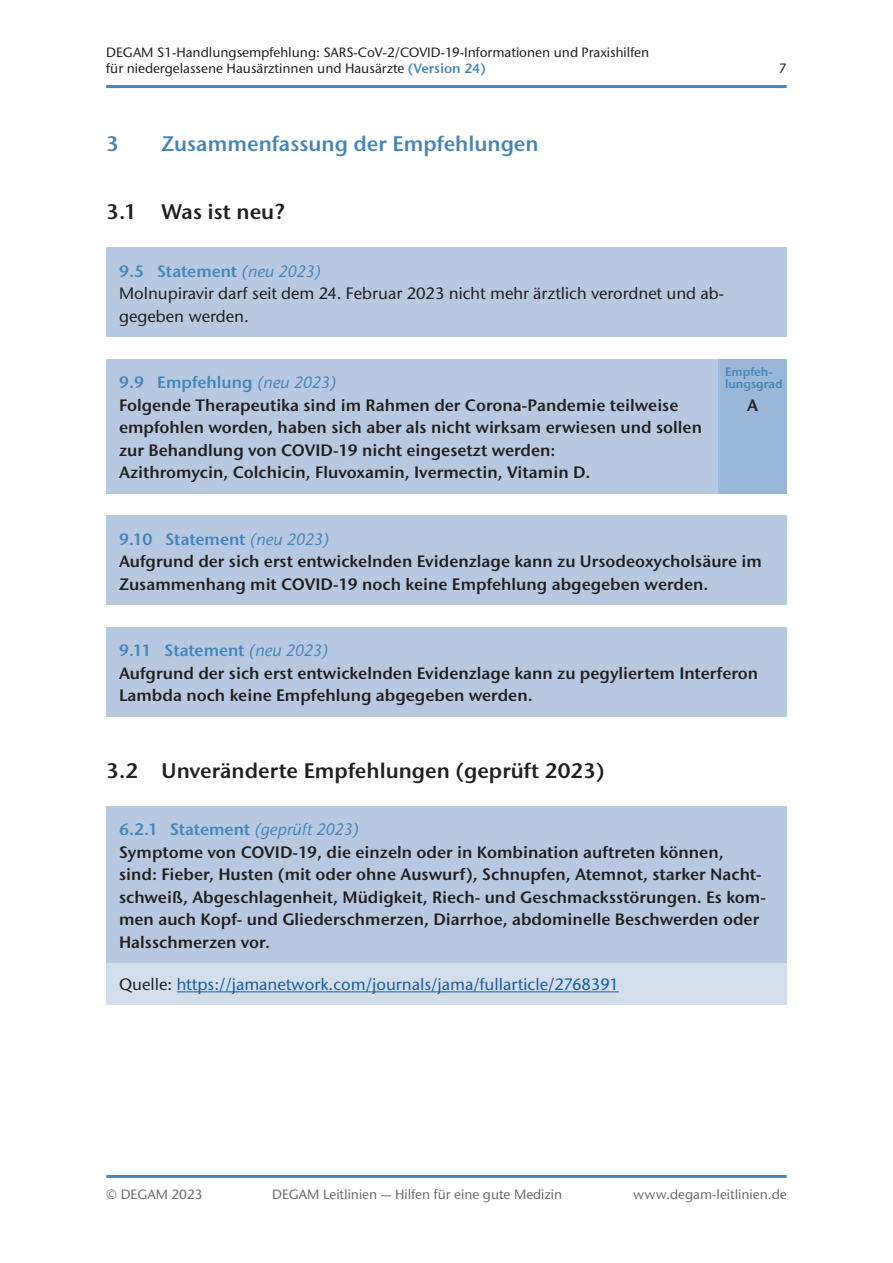
<style>
.page{position:relative;width:893px;height:1263px;background:#fff}
.page>*{position:absolute;margin:0;border:0;box-sizing:border-box;transform-origin:0 0}
.t1{font:600 21px "Stone Sans ITC Pro";color:#231f20}
.t2{font:600 21px "Stone Sans ITC Pro";color:#4785b8}
.t3{font:600 16.5px/22.5px "Stone Sans ITC Pro";color:#231f20}
.t4{font:500 16.5px/22.5px "Stone Sans ITC Std";color:#231f20}
.t5{font:500 16.5px "Stone Sans ITC Std";color:#175d9e}
.t6{font:600 16.5px "Stone Sans ITC Pro";letter-spacing:-.005em;color:#4785b8}
.t7{font:500 13.5px/16.2px "Stone Sans ITC Std";color:#231f20}
.t8{font:500 13.5px "Stone Sans ITC Std";color:#6c6d70}
.t9{font:600 12px/12px "Stone Sans ITC Pro";color:#4785b8}
.s1{font-family:"Stone Sans ITC Pro";font-weight:600;color:#4785b8}
.s2{font-family:"Stone Sans ITC Std";font-weight:500;font-style:italic}
.s3{color:#4785b8}
.s4{font-family:"Stone Sans ITC Std";font-weight:500;font-style:italic;color:#4785b8}
.s5{color:#231f20}
</style>
<div class="page">
<hr style="left:106px;top:85px;width:681px;height:3px;background:#4785b8">
<hr style="left:106px;top:1175px;width:681px;height:3px;background:#4785b8">
<div style="left:106px;top:247px;width:681px;height:89px;background:#b6c9e1"></div>
<div style="left:106px;top:359px;width:613px;height:134px;background:#b6c9e1"></div>
<div style="left:719px;top:359px;width:68px;height:134px;background:#9bb7d7"></div>
<div style="left:106px;top:516px;width:681px;height:89px;background:#b6c9e1"></div>
<div style="left:106px;top:627px;width:681px;height:89px;background:#b6c9e1"></div>
<div style="left:106px;top:806px;width:681px;height:157px;background:#b6c9e1"></div>
<div style="left:106px;top:963px;width:681px;height:41px;background:#d3deed"></div>
<hr style="left:177px;top:991px;width:442px;height:1px;background:#175d9e">
<p class="t7" style="left:106px;top:44px;width:544px">DEGAM S1-Handlungsempfehlung: SARS-CoV-2/COVID-19-Informationen und Praxishilfen für niedergelassene Hausärztinnen und Hausärzte <span class="s1">(Version 24)</span></p>
<p class="t2" style="left:106px;top:131px;width:14px">3</p>
<p class="t2" style="left:162px;top:131px;width:379px">Zusammenfassung der Empfehlungen</p>
<p class="t1" style="left:106px;top:198px;width:180px">3.1 Was ist neu?</p>
<p class="t6" style="left:119px;top:260px;width:204px">9.5 Statement <span class="s2">(neu 2023)</span></p>
<p class="t4" style="left:119px;top:282px;width:606px">Molnupiravir darf seit dem 24. Februar 2023 nicht mehr ärztlich verordnet und ab&shy;gegeben werden.</p>
<p class="t7" style="left:779px;top:61px;width:9px">7</p>
<p class="t3" style="left:119px;top:371px;width:584px"><span class="s3">9.9 Empfehlung</span> <span class="s4">(neu 2023)<br></span>Folgende Therapeutika sind im Rahmen der Corona-Pandemie teilweise empfohlen worden, haben sich aber als nicht wirksam erwiesen und sollen zur Behandlung von COVID-19 nicht eingesetzt werden:<br>Azithromycin, Colchicin, Fluvoxamin, Ivermectin, Vitamin D.</p>
<p class="t9" style="left:725px;top:366px;width:59px">Empfeh&shy;lungsgrad</p>
<p class="t3" style="left:747px;top:394px;width:12px">A</p>
<p class="t3" style="left:119px;top:528px;width:644px"><span class="s3">9.10 Statement</span> <span class="s4">(neu 2023)<br></span>Aufgrund der sich erst entwickelnden Evidenzlage kann zu Ursodeoxycholsäure im<br>Zusammenhang mit COVID-19 noch keine Empfehlung abgegeben werden.</p>
<p class="t3" style="left:119px;top:639px;width:641px"><span class="s3">9.11 Statement</span> <span class="s4">(neu 2023)<br></span>Aufgrund der sich erst entwickelnden Evidenzlage kann zu pegyliertem Interferon<br>Lambda noch keine Empfehlung abgegeben werden.</p>
<p class="t1" style="left:106px;top:757px;width:500px">3.2 Unveränderte Empfehlungen (geprüft 2023)</p>
<p class="t3" style="left:119px;top:818px;width:648px"><span class="s3">6.2.1 Statement</span> <span class="s4">(geprüft 2023)<br></span>Symptome von COVID-19, die einzeln oder in Kombination auftreten können,<br>sind: Fieber, Husten (mit oder ohne Auswurf), Schnupfen, Atemnot, starker Nacht&shy;schweiß, Abgeschlagenheit, Müdigkeit, Riech- und Geschmacksstörungen. Es kom&shy;men auch Kopf- und Gliederschmerzen, Diarrhoe, abdominelle Beschwerden oder Halsschmerzen vor.</p>
<p class="t5" style="left:119px;top:974px;width:501px"><span class="s5">Quelle:</span> https://jamanetwork.com/journals/jama/fullarticle/2768391</p>
<p class="t8" style="left:106px;top:1186px;width:98px">© DEGAM 2023</p>
<p class="t8" style="left:272px;top:1186px;width:292px">DEGAM Leitlinien — Hilfen für eine gute Medizin</p>
<p class="t8" style="left:633px;top:1186px;width:155px">www.degam-leitlinien.de</p>
</div>
